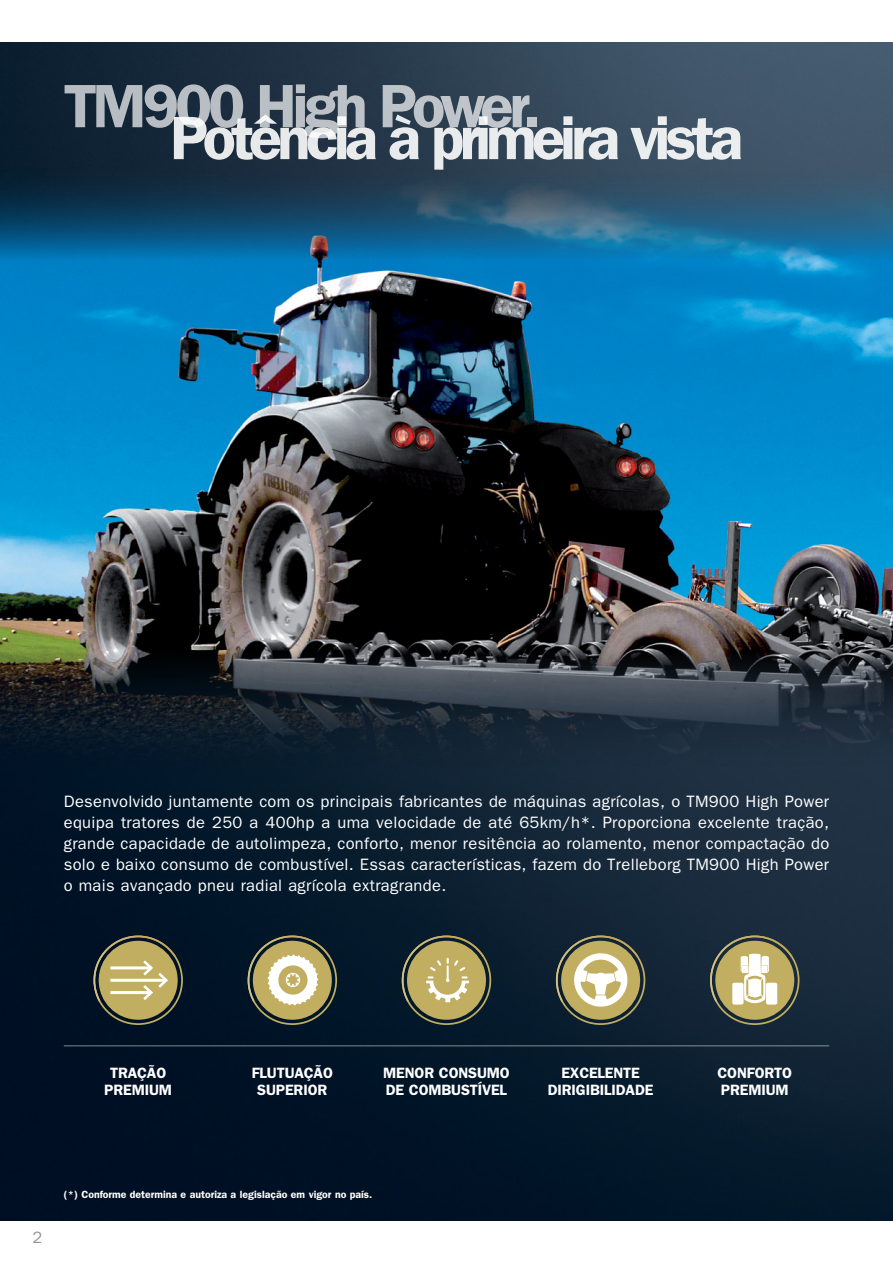
<style>
.page{position:relative;width:893px;height:1263px;background:#fff}
.page>*{position:absolute;margin:0;border:0;box-sizing:border-box;transform-origin:0 0}
.t1{font:600 61.5px "ITC Franklin Gothic Std";letter-spacing:-.08em;color:#fff}
.t2{font:16.5px/21px "ITC Franklin Gothic Std";letter-spacing:.02em;color:#fff;text-align:justify}
.t3{font:16.5px "ITC Franklin Gothic Std";color:#939598}
.t4{font:600 15px/16.8px "ITC Franklin Gothic Std";letter-spacing:-.01em;color:#fff;text-align:center}
.t5{font:600 10.5px "ITC Franklin Gothic Std";color:#fff}
</style>
<div class="page">
<img style="left:0;top:43px;width:893px;height:1177px">
<img style="left:0;top:162px;width:893px;height:612px">
<hr style="left:64px;top:1045px;width:765px;height:1px;background:#fff">
<svg style="left:93px;top:935px;width:90px;height:90px;background:#857f57"></svg>
<svg style="left:402px;top:935px;width:89px;height:90px;background:#878257"></svg>
<svg style="left:248px;top:935px;width:89px;height:90px;background:#8d8a68"></svg>
<svg style="left:556px;top:935px;width:89px;height:90px"></svg>
<svg style="left:710px;top:935px;width:89px;height:90px;background:#949170"></svg>
<h1 class="t1" style="left:64px;top:70px;width:479px">TM900 High Power.</h1>
<h1 class="t1" style="left:170px;top:102px;width:574px">Potência à primeira vista</h1>
<p class="t2" style="left:64px;top:790px;width:767px">Desenvolvido juntamente com os principais fabricantes de máquinas agrícolas, o TM900 High Power equipa tratores de 250 a 400hp a uma velocidade de até 65km/h*. Proporciona excelente tração, grande capacidade de autolimpeza, conforto, menor resitência ao rolamento, menor compactação do solo e baixo consumo de combustível. Essas características, fazem do Trelleborg TM900 High Power o mais avançado pneu radial agrícola extragrande.</p>
<p class="t4" style="left:104px;top:1065px;width:69px">TRAÇÃO<br>PREMIUM</p>
<p class="t4" style="left:252px;top:1065px;width:83px">FLUTUAÇÃO<br>SUPERIOR</p>
<p class="t4" style="left:548px;top:1065px;width:107px">EXCELENTE<br>DIRIGIBILIDADE</p>
<p class="t4" style="left:717px;top:1065px;width:76px;text-align:left">CONFORTO<br>PREMIUM</p>
<p class="t4" style="left:383px;top:1065px;width:128px;text-align:left">MENOR CONSUMO<br>DE COMBUSTÍVEL</p>
<p class="t3" style="left:33px;top:1228px;width:11px">2</p>
<p class="t5" style="left:64px;top:1188px;width:310px">(*) Conforme determina e autoriza a legislação em vigor no país.</p>
</div>
